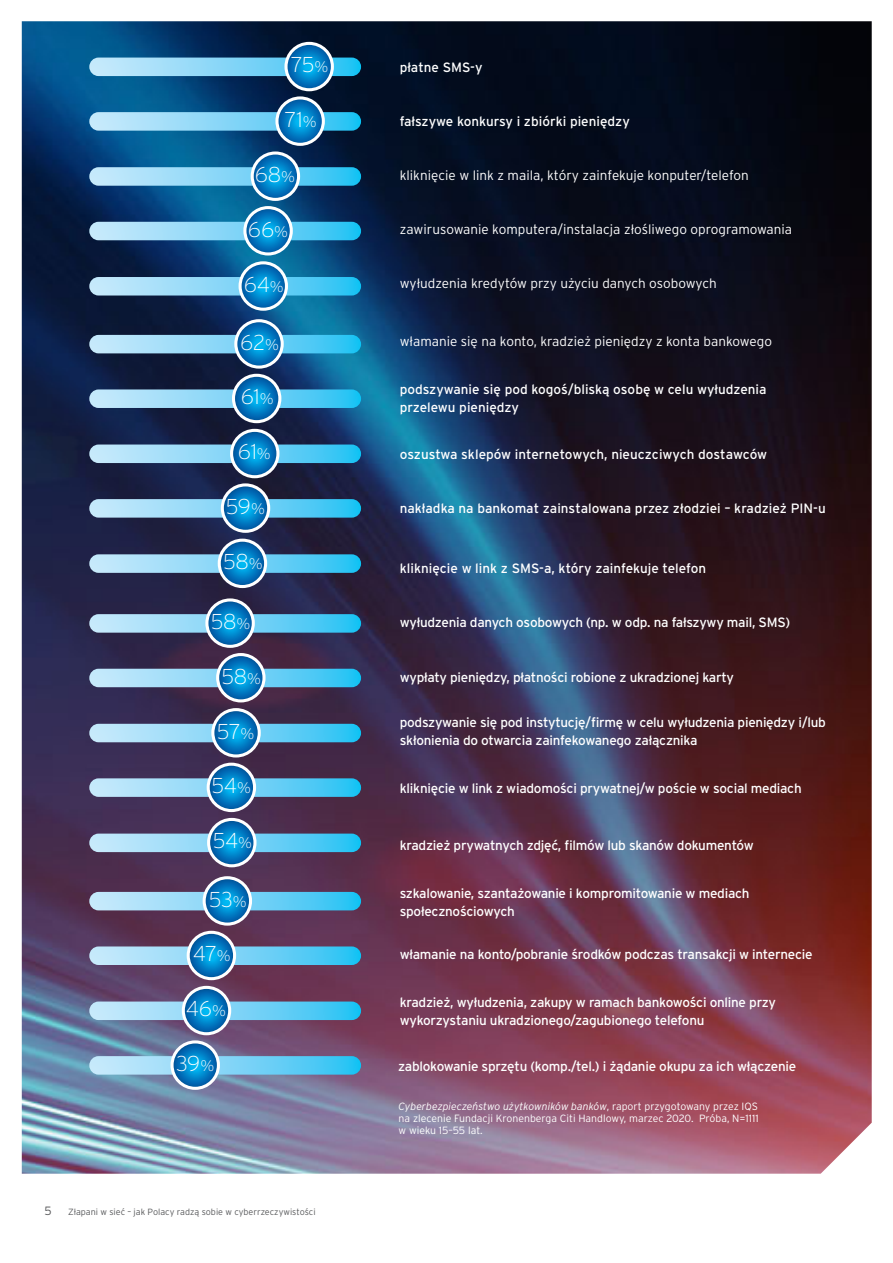
<style>
.page{position:relative;width:893px;height:1263px;background:#fff}
.page>*{position:absolute;margin:0;border:0;box-sizing:border-box;transform-origin:0 0}
.tekst_glowny{font:300 expanded 21.45px "Interstate Pl";letter-spacing:-.015em;color:#fff}
.tekst_glowny-2{font:13.5px/18px "Interstate Pl";letter-spacing:-.02em;color:#fff}
.tekst_glowny-3{font:13.5px/18px "Interstate Pl";color:#fff}
.tekst_glowny-4{font:300 13.5px "Interstate Pl";color:#fff}
.t1{font:300 12px "Interstate Pl";color:#58595b}
.tekst_glowny-5{font:300 10.5px/12px "Interstate Pl";color:#fff;text-align:justify}
.t2{font:300 9px "Interstate Pl";color:#58595b}
.s1{font-size:15.3px}
.s2{font-style:italic}
</style>
<div class="page">
<img style="left:22px;top:21px;width:850px;height:1153px">
<svg style="left:89px;top:58px;width:272px;height:18px;background:#8ad8f7"></svg>
<svg style="left:89px;top:167px;width:272px;height:19px;background:#81d3f4"></svg>
<svg style="left:89px;top:112px;width:272px;height:19px;background:#85d4f4"></svg>
<svg style="left:89px;top:222px;width:272px;height:18px;background:#84d7f7"></svg>
<svg style="left:89px;top:277px;width:272px;height:18px;background:#83d6f7"></svg>
<svg style="left:286px;top:43px;width:46px;height:47px;background:#1488c9"></svg>
<div style="left:284px;top:42px;width:50px;height:49px;border:3px solid #fff;border-radius:50%"></div>
<svg style="left:252px;top:153px;width:47px;height:46px;background:#1488c9"></svg>
<div style="left:251px;top:151px;width:49px;height:50px;border:3px solid #fff;border-radius:50%"></div>
<svg style="left:245px;top:208px;width:46px;height:46px;background:#1086c8"></svg>
<div style="left:243px;top:206px;width:50px;height:49px;border:3px solid #fff;border-radius:50%"></div>
<svg style="left:240px;top:263px;width:46px;height:46px;background:#1086c8"></svg>
<div style="left:239px;top:261px;width:49px;height:50px;border:3px solid #fff;border-radius:50%"></div>
<svg style="left:277px;top:98px;width:46px;height:46px;background:#1186c8"></svg>
<div style="left:275px;top:96px;width:50px;height:50px;border:3px solid #fff;border-radius:50%"></div>
<svg style="left:89px;top:614px;width:272px;height:19px;background:#7dd0f2"></svg>
<svg style="left:89px;top:724px;width:272px;height:18px;background:#80d6f7"></svg>
<svg style="left:89px;top:669px;width:272px;height:18px;background:#80d6f7"></svg>
<svg style="left:89px;top:778px;width:272px;height:19px;background:#7ed1f2"></svg>
<svg style="left:89px;top:833px;width:272px;height:19px;background:#7dd0f1"></svg>
<svg style="left:207px;top:600px;width:46px;height:46px;background:#1184c5"></svg>
<div style="left:205px;top:598px;width:50px;height:50px;border:3px solid #fff;border-radius:50%"></div>
<svg style="left:209px;top:819px;width:46px;height:47px;background:#1485c6"></svg>
<div style="left:207px;top:818px;width:50px;height:49px;border:3px solid #fff;border-radius:50%"></div>
<svg style="left:213px;top:710px;width:46px;height:46px;background:#1083c5"></svg>
<div style="left:211px;top:708px;width:50px;height:49px;border:3px solid #fff;border-radius:50%"></div>
<svg style="left:218px;top:654px;width:46px;height:47px;background:#1485c6"></svg>
<div style="left:216px;top:653px;width:50px;height:49px;border:3px solid #fff;border-radius:50%"></div>
<svg style="left:208px;top:764px;width:47px;height:46px;background:#1285c6"></svg>
<div style="left:207px;top:763px;width:49px;height:49px;border:3px solid #fff;border-radius:50%"></div>
<svg style="left:89px;top:335px;width:272px;height:18px;background:#83d6f7"></svg>
<svg style="left:89px;top:444px;width:272px;height:19px;background:#7fd1f2"></svg>
<svg style="left:89px;top:389px;width:272px;height:19px;background:#7fd2f2"></svg>
<svg style="left:89px;top:499px;width:272px;height:19px;background:#7ed1f2"></svg>
<svg style="left:89px;top:554px;width:272px;height:19px;background:#7ed1f2"></svg>
<svg style="left:236px;top:321px;width:46px;height:46px;background:#1186c8"></svg>
<div style="left:234px;top:319px;width:50px;height:50px;border:3px solid #fff;border-radius:50%"></div>
<svg style="left:232px;top:430px;width:46px;height:47px;background:#1285c6"></svg>
<div style="left:230px;top:429px;width:49px;height:49px;border:3px solid #fff;border-radius:50%"></div>
<svg style="left:233px;top:375px;width:47px;height:47px;background:#1586c7"></svg>
<div style="left:232px;top:374px;width:49px;height:49px;border:3px solid #fff;border-radius:50%"></div>
<svg style="left:222px;top:485px;width:47px;height:46px;background:#1485c6"></svg>
<div style="left:221px;top:483px;width:49px;height:50px;border:3px solid #fff;border-radius:50%"></div>
<svg style="left:219px;top:540px;width:47px;height:46px;background:#1285c6"></svg>
<div style="left:218px;top:539px;width:49px;height:49px;border:3px solid #fff;border-radius:50%"></div>
<svg style="left:89px;top:892px;width:272px;height:18px;background:#7fd5f7"></svg>
<svg style="left:89px;top:1001px;width:272px;height:19px;background:#7cd0f2"></svg>
<svg style="left:89px;top:946px;width:272px;height:19px;background:#7cd0f2"></svg>
<svg style="left:89px;top:1056px;width:272px;height:19px;background:#7bd2f4"></svg>
<svg style="left:172px;top:1042px;width:46px;height:46px;background:#1083c5"></svg>
<div style="left:171px;top:1040px;width:49px;height:50px;border:3px solid #fff;border-radius:50%"></div>
<svg style="left:204px;top:878px;width:47px;height:46px;background:#1485c6"></svg>
<div style="left:203px;top:876px;width:49px;height:50px;border:3px solid #fff;border-radius:50%"></div>
<svg style="left:183px;top:987px;width:47px;height:47px;background:#1586c7"></svg>
<div style="left:182px;top:986px;width:49px;height:49px;border:3px solid #fff;border-radius:50%"></div>
<svg style="left:188px;top:932px;width:47px;height:47px;background:#1586c7"></svg>
<div style="left:187px;top:931px;width:49px;height:49px;border:3px solid #fff;border-radius:50%"></div>
<p class="tekst_glowny" style="left:291px;top:53px;width:39px">75<span class="s1">%</span></p>
<p class="tekst_glowny" style="left:285px;top:108px;width:33px">71<span class="s1">%</span></p>
<p class="tekst_glowny" style="left:255px;top:163px;width:42px">68<span class="s1">%</span></p>
<p class="tekst_glowny" style="left:248px;top:217px;width:42px">66<span class="s1">%</span></p>
<p class="tekst_glowny" style="left:244px;top:273px;width:41px">64<span class="s1">%</span></p>
<p class="tekst_glowny" style="left:240px;top:330px;width:40px">62<span class="s1">%</span></p>
<p class="tekst_glowny" style="left:241px;top:385px;width:34px">61<span class="s1">%</span></p>
<p class="tekst_glowny" style="left:238px;top:440px;width:34px">61<span class="s1">%</span></p>
<p class="tekst_glowny" style="left:226px;top:495px;width:41px">59<span class="s1">%</span></p>
<p class="tekst_glowny" style="left:223px;top:550px;width:41px">58<span class="s1">%</span></p>
<p class="tekst_glowny" style="left:211px;top:610px;width:41px">58<span class="s1">%</span></p>
<p class="tekst_glowny" style="left:222px;top:664px;width:41px">58<span class="s1">%</span></p>
<p class="tekst_glowny" style="left:217px;top:719px;width:39px">57<span class="s1">%</span></p>
<p class="tekst_glowny" style="left:212px;top:774px;width:41px">54<span class="s1">%</span></p>
<p class="tekst_glowny" style="left:213px;top:829px;width:41px">54<span class="s1">%</span></p>
<p class="tekst_glowny" style="left:209px;top:887px;width:39px">53<span class="s1">%</span></p>
<p class="tekst_glowny" style="left:193px;top:942px;width:39px">47<span class="s1">%</span></p>
<p class="tekst_glowny" style="left:186px;top:997px;width:41px">46<span class="s1">%</span></p>
<p class="tekst_glowny" style="left:176px;top:1052px;width:40px">39<span class="s1">%</span></p>
<p class="t1" style="left:45px;top:1204px;width:9px">5</p>
<p class="t2" style="left:68px;top:1207px;width:249px">Złapani w sieć – jak Polacy radzą sobie w cyberrzeczywistości</p>
<p class="tekst_glowny-3" style="left:400px;top:59px;width:84px">płatne SMS-y</p>
<p class="tekst_glowny-3" style="left:400px;top:113px;width:232px">fałszywe konkursy i zbiórki pieniędzy</p>
<p class="tekst_glowny-4" style="left:400px;top:168px;width:351px">kliknięcie w link z maila, który zainfekuje konputer/telefon</p>
<p class="tekst_glowny-4" style="left:400px;top:222px;width:394px">zawirusowanie komputera/instalacja złośliwego oprogramowania</p>
<p class="tekst_glowny-4" style="left:400px;top:276px;width:319px">wyłudzenia kredytów przy użyciu danych osobowych</p>
<p class="tekst_glowny-4" style="left:400px;top:334px;width:374px">włamanie się na konto, kradzież pieniędzy z konta bankowego</p>
<p class="tekst_glowny-3" style="left:400px;top:380px;width:368px">podszywanie się pod kogoś/bliską osobę w celu wyłudzenia przelewu pieniędzy</p>
<p class="tekst_glowny-3" style="left:400px;top:445px;width:369px">oszustwa sklepów internetowych, nieuczciwych dostawców</p>
<p class="tekst_glowny-3" style="left:400px;top:499px;width:427px">nakładka na bankomat zainstalowana przez złodziei – kradzież PIN-u</p>
<p class="tekst_glowny-3" style="left:400px;top:559px;width:308px">kliknięcie w link z SMS-a, który zainfekuje telefon</p>
<p class="tekst_glowny-2" style="left:400px;top:613px;width:392px">wyłudzenia danych osobowych (np. w odp. na fałszywy mail, SMS)</p>
<p class="tekst_glowny-2" style="left:400px;top:668px;width:336px">wypłaty pieniędzy, płatności robione z ukradzionej karty</p>
<p class="tekst_glowny-2" style="left:400px;top:713px;width:428px">podszywanie się pod instytucję/firmę w celu wyłudzenia pieniędzy i/lub skłonienia do otwarcia zainfekowanego załącznika</p>
<p class="tekst_glowny-2" style="left:400px;top:779px;width:404px">kliknięcie w link z wiadomości prywatnej/w poście w social mediach</p>
<p class="tekst_glowny-2" style="left:400px;top:836px;width:356px">kradzież prywatnych zdjęć, filmów lub skanów dokumentów</p>
<p class="tekst_glowny-2" style="left:400px;top:884px;width:351px">szkalowanie, szantażowanie i kompromitowanie w mediach społecznościowych</p>
<p class="tekst_glowny-2" style="left:400px;top:945px;width:414px">włamanie na konto/pobranie środków podczas transakcji w internecie</p>
<p class="tekst_glowny-2" style="left:400px;top:993px;width:378px">kradzież, wyłudzenia, zakupy w ramach bankowości online przy wykorzystaniu ukradzionego/zagubionego telefonu</p>
<p class="tekst_glowny-2" style="left:398px;top:1057px;width:400px">zablokowanie sprzętu (komp./tel.) i żądanie okupu za ich włączenie</p>
<p class="tekst_glowny-5" style="left:399px;top:1100px;width:361px"><span class="s2">Cyberbezpieczeństwo użytkowników banków</span>, raport przygotowany przez IQS na zlecenie Fundacji Kronenberga Citi Handlowy, marzec 2020. Próba, N=1111 w wieku 15–55 lat.</p>
</div>
